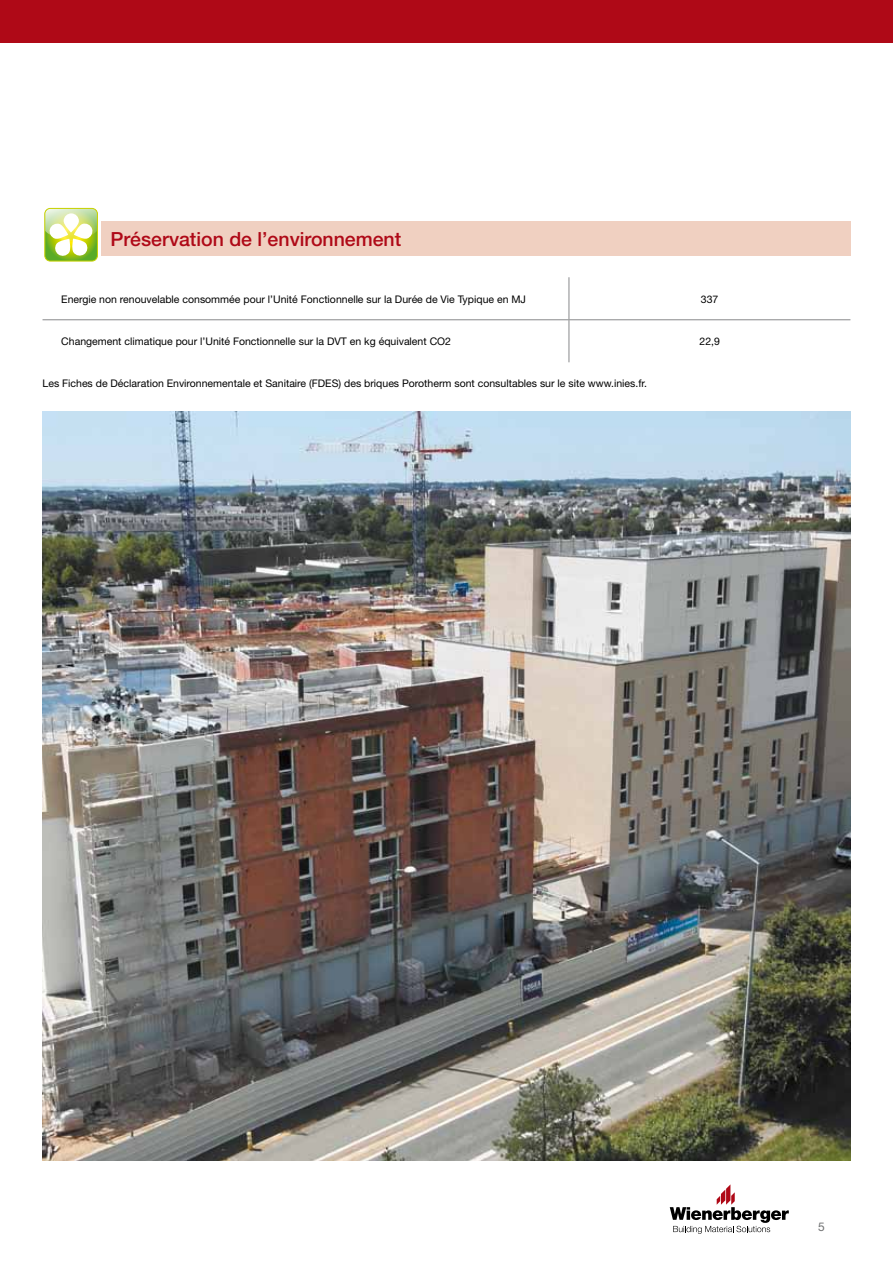
<style>
.page{position:relative;width:893px;height:1263px;background:#fff}
.page>*{position:absolute;margin:0;border:0;box-sizing:border-box;transform-origin:0 0}
.t1{font:500 19.5px "Helvetica Neue";color:#af0917}
.t2{font:12px "Helvetica Neue LT Std";color:#707172}
.t3{font:10.5px "Helvetica Neue";color:#000}
</style>
<div class="page">
<div style="left:0;top:0;width:893px;height:43px;background:#af0917"></div>
<svg style="left:670px;top:1184px;width:119px;height:50px"></svg>
<div style="left:101px;top:221px;width:749px;height:34px;background:#f0d0c1"></div>
<hr style="left:43px;top:319px;width:526px;height:1px;background:#87888a">
<hr style="left:569px;top:319px;width:281px;height:1px;background:#87888a">
<hr style="left:569px;top:277px;width:1px;height:42px;background:#87888a">
<hr style="left:569px;top:320px;width:1px;height:42px;background:#87888a">
<div style="left:43px;top:206px;width:56px;height:58px;background:linear-gradient(to right,#fff,#fff)"></div>
<div style="left:44px;top:208px;width:54px;height:54px;border:1px solid #c9d200;border-radius:6px"></div>
<svg style="left:45px;top:208px;width:52px;height:53px"></svg>
<img style="left:43px;top:412px;width:807px;height:749px">
<h1 class="t1" style="left:110px;top:227px;width:292px">Préservation de l’environnement</h1>
<p class="t3" style="left:61px;top:293px;width:466px">Energie non renouvelable consommée pour l’Unité Fonctionnelle sur la Durée de Vie Typique en MJ</p>
<p class="t3" style="left:701px;top:293px;width:19px">337</p>
<p class="t3" style="left:61px;top:335px;width:391px">Changement climatique pour l’Unité Fonctionnelle sur la DVT en kg équivalent CO2</p>
<p class="t3" style="left:699px;top:335px;width:22px">22,9</p>
<p class="t3" style="left:43px;top:377px;width:606px">Les Fiches de Déclaration Environnementale et Sanitaire (FDES) des briques Porotherm sont consultables sur le site www.inies.fr.</p>
<p class="t2" style="left:818px;top:1220px;width:8px">5</p>
</div>
